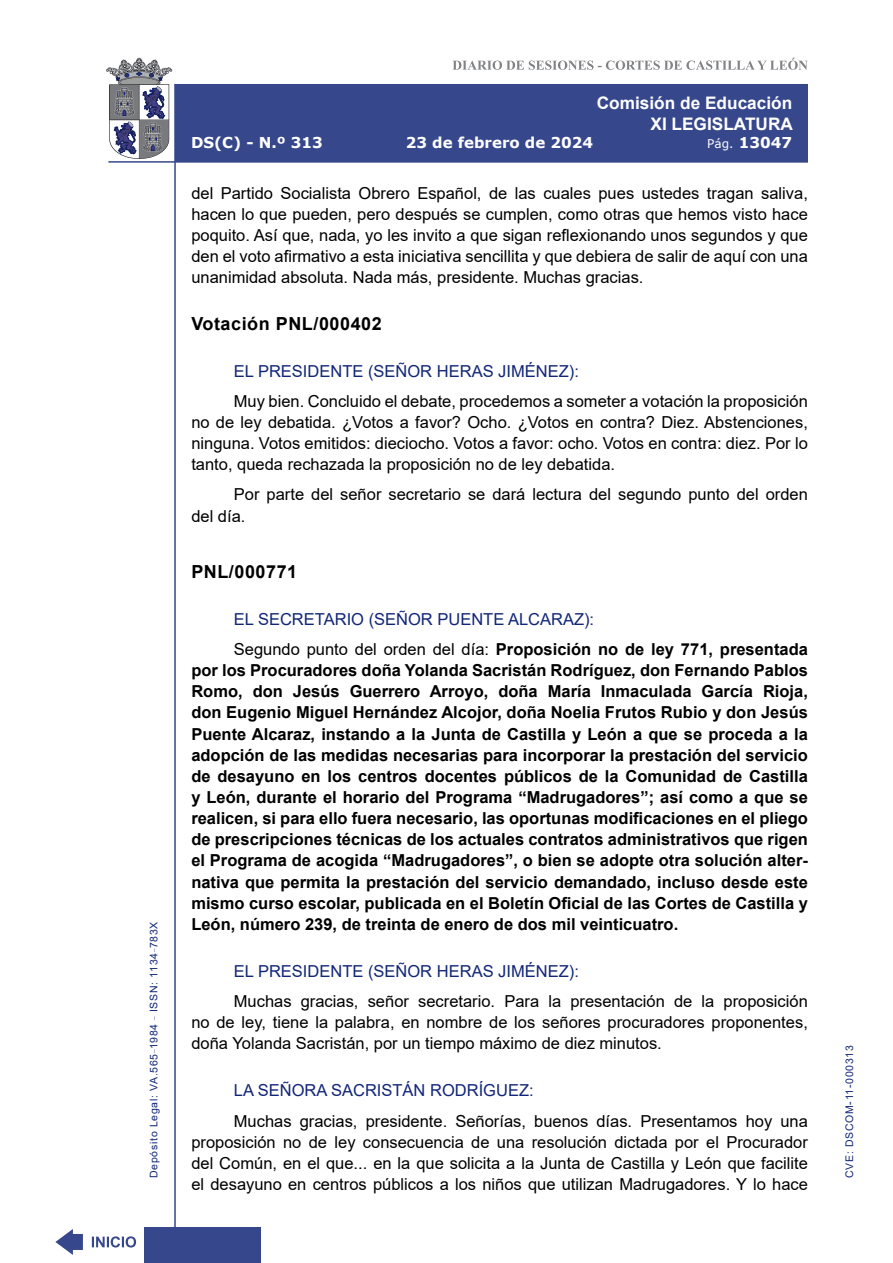
<style>
.page{position:relative;width:893px;height:1263px;background:#fff}
.page>*{position:absolute;margin:0;border:0;box-sizing:border-box;transform-origin:0 0}
.MarcadorSegundoNivel{font:700 18px "Arial";letter-spacing:.03em;color:#000}
.MarcadorPrimerNivel{font:700 18px "Arial";letter-spacing:.03em;color:#000}
.t1{font:700 17.25px/20.7px "Arial";color:#fff;text-align:right}
.t2{font:16.5px/21.1px "Arial";color:#000;text-align:justify}
.t3{font:700 16.5px/21.1px "Arial";color:#000;text-align:justify}
.Orador{font:16.5px "Arial";color:#122678}
.t4{font:700 15px "Verdana";color:#fff}
.t5{font:10.5px "Arial";letter-spacing:.065em;color:#122678}
.s1{font-weight:400;font-size:12px}
.s2{font-weight:400}
</style>
<div class="page">
<svg style="left:452px;top:58px;width:356px;height:12px"></svg>
<hr style="left:174px;top:84px;width:2px;height:1179px;background:#36478c">
<div style="left:144px;top:1227px;width:117px;height:36px;background:#36478c"></div>
<div style="left:175px;top:84px;width:633px;height:78px;background:#36478c"></div>
<hr style="left:108px;top:161px;width:700px;height:2px;background:#36478c">
<svg style="left:92px;top:1236px;width:44px;height:11px"></svg>
<svg style="left:55px;top:1229px;width:28px;height:26px"></svg>
<svg style="left:106px;top:58px;width:66px;height:101px"></svg>
<p class="t5" style="left:146px;top:1178px;width:258px;rotate:-90deg">Depósito Legal: VA.565<sup>_</sup>1984 <sup>_</sup> ISSN: 1134<sup>_</sup>783X</p>
<p class="t1" style="left:597px;top:93px;width:198px">Comisión de Educación<br>XI LEGISLATURA</p>
<p class="t4" style="left:191px;top:132px;width:133px">DS(C) - N.º 313</p>
<p class="t4" style="left:406px;top:132px;width:189px">23 de febrero de 2024</p>
<p class="t4" style="left:707px;top:132px;width:86px"><span class="s1">Pág.</span> 13047</p>
<p class="t2" style="left:191px;top:183px;width:618px">del Partido Socialista Obrero Español, de las cuales pues ustedes tragan saliva, hacen lo que pueden, pero después se cumplen, como otras que hemos visto hace poquito. Así que, nada, yo les invito a que sigan reflexionando unos segundos y que den el voto afirmativo a esta iniciativa sencillita y que debiera de salir de aquí con una unanimidad absoluta. Nada más, presidente. Muchas gracias.</p>
<p class="MarcadorSegundoNivel" style="left:191px;top:311px;width:192px">Votación PNL/000402</p>
<p class="Orador" style="left:234px;top:360px;width:347px">EL PRESIDENTE (SEÑOR HERAS JIMÉNEZ):</p>
<p class="t2" style="left:191px;top:390px;width:618px;text-indent:43px">Muy bien. Concluido el debate, procedemos a someter a votación la proposición no de ley debatida. ¿Votos a favor? Ocho. ¿Votos en contra? Diez. Abstenciones, ninguna. Votos emitidos: dieciocho. Votos a favor: ocho. Votos en contra: diez. Por lo tanto, queda rechazada la proposición no de ley debatida.</p>
<p class="t2" style="left:191px;top:484px;width:618px;text-indent:43px">Por parte del señor secretario se dará lectura del segundo punto del orden del día.</p>
<p class="MarcadorPrimerNivel" style="left:191px;top:559px;width:107px">PNL/000771</p>
<p class="Orador" style="left:234px;top:608px;width:362px">EL SECRETARIO (SEÑOR PUENTE ALCARAZ):</p>
<p class="t3" style="left:191px;top:639px;width:618px;text-indent:43px"><span class="s2">Segundo punto del orden del día:</span> Proposición no de ley 771, presentada por los Procuradores doña Yolanda Sacristán Rodríguez, don Fernando Pablos Romo, don Jesús Guerrero Arroyo, doña María Inmaculada García Rioja, don Eugenio Miguel Hernández Alcojor, doña Noelia Frutos Rubio y don Jesús Puente Alcaraz, instando a la Junta de Castilla y León a que se proceda a la adopción de las medidas necesarias para incorporar la prestación del servicio de desayuno en los centros docentes públicos de la Comunidad de Castilla y León, durante el horario del Programa “Madrugadores”; así como a que se realicen, si para ello fuera necesario, las oportunas modificaciones en el pliego de prescripciones técnicas de los actuales contratos administrativos que rigen el Programa de acogida “Madrugadores”, o bien se adopte otra solución alter&shy;nativa que permita la prestación del servicio demandado, incluso desde este mismo curso escolar, publicada en el Boletín Oficial de las Cortes de Castilla y León, número 239, de treinta de enero de dos mil veinticuatro.</p>
<p class="Orador" style="left:234px;top:960px;width:347px">EL PRESIDENTE (SEÑOR HERAS JIMÉNEZ):</p>
<p class="t2" style="left:191px;top:990px;width:618px;text-indent:43px">Muchas gracias, señor secretario. Para la presentación de la proposición no de ley, tiene la palabra, en nombre de los señores procuradores proponentes, doña Yolanda Sacristán, por un tiempo máximo de diez minutos.</p>
<p class="Orador" style="left:234px;top:1079px;width:301px">LA SEÑORA SACRISTÁN RODRÍGUEZ:</p>
<p class="t2" style="left:191px;top:1110px;width:618px;text-indent:43px">Muchas gracias, presidente. Señorías, buenos días. Presentamos hoy una proposición no de ley consecuencia de una resolución dictada por el Procurador del Común, en el que... en la que solicita a la Junta de Castilla y León que facilite el desayuno en centros públicos a los niños que utilizan Madrugadores. Y lo hace</p>
<p class="t5" style="left:842px;top:1178px;width:134px;rotate:-90deg">CVE: DSCOM-11-000313</p>
</div>
